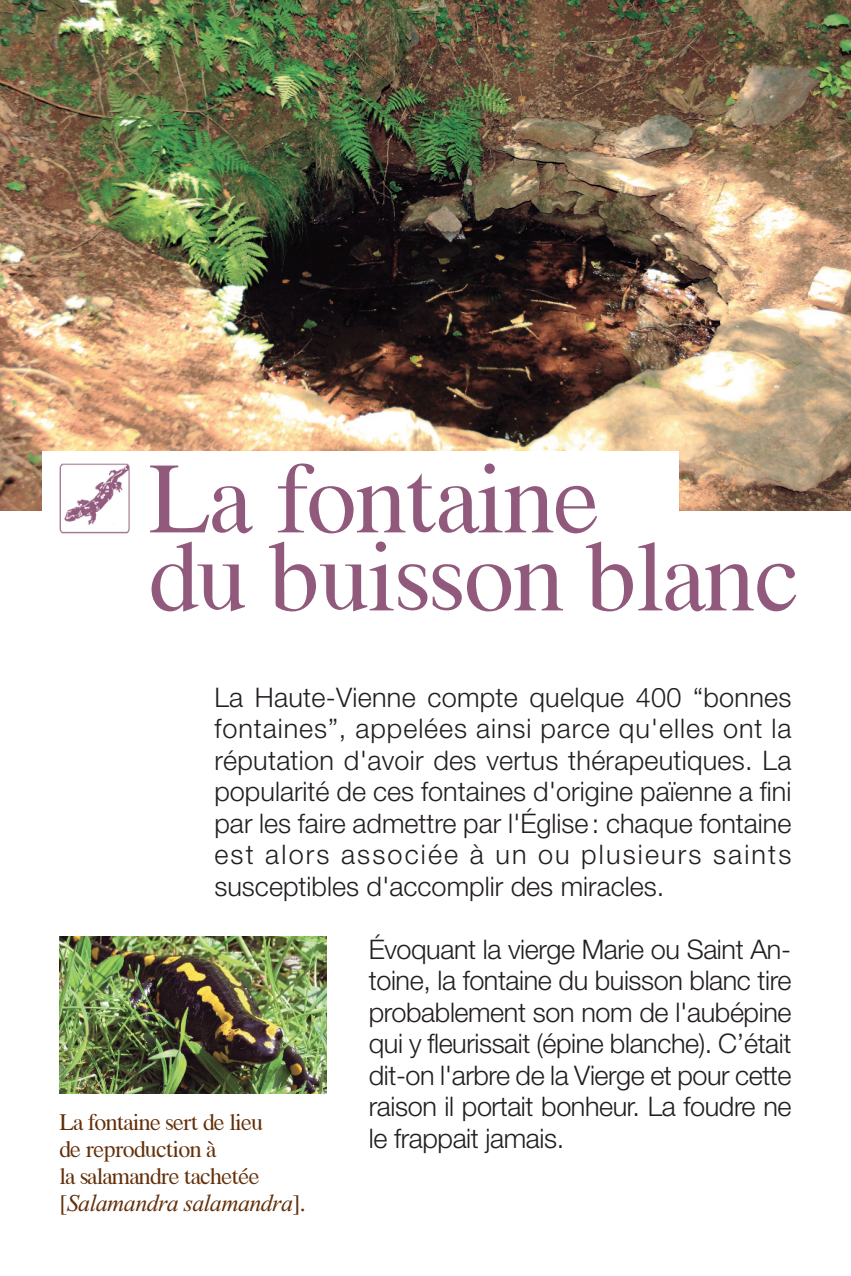
<style>
.page{position:relative;width:851px;height:1276px;background:#fff}
.page>*{position:absolute;margin:0;border:0;box-sizing:border-box;transform-origin:0 0}
.t1{font:102px/78px "Saratoga";letter-spacing:-.005em;color:#915a7d}
.t2{font:300 27px/31.5px "Helvetica Neue";letter-spacing:-.005em;color:#231f20;text-align:justify}
.t3{font:24px/27px "Saratoga";letter-spacing:-.025em;color:#632f09}
.t4{font:italic 24px "Times New Roman";letter-spacing:-.025em;color:#632f09}
.s1{font-family:"Saratoga";font-style:normal}
</style>
<div class="page">
<img style="left:0;top:0;width:850px;height:510px">
<div style="left:43px;top:451px;width:636px;height:121px;background:#fff"></div>
<img style="left:59px;top:464px;width:71px;height:69px">
<img style="left:60px;top:937px;width:267px;height:156px">
<hr style="left:850px;top:850px;width:1px;height:426px;background:#d992b1">
<h1 class="t1" style="left:149px;top:458px;width:652px">La fontaine<br>du buisson blanc</h1>
<p class="t2" style="left:214px;top:680px;width:578px">La Haute-Vienne compte quelque 400 “bonnes fontaines”, appelées ainsi parce qu'elles ont la réputation d'avoir des vertus thérapeutiques. La popularité de ces fontaines d'origine païenne a fini par les faire admettre par l'Église: chaque fontaine est alors associée à un ou plusieurs saints susceptibles d'accomplir des miracles.</p>
<p class="t2" style="left:369px;top:932px;width:424px">Évoquant la vierge Marie ou Saint An&shy;toine, la fontaine du buisson blanc tire probablement son nom de l'aubépine qui y fleurissait (épine blanche). C’était dit-on l'arbre de la Vierge et pour cette raison il portait bonheur. La foudre ne le frappait jamais.</p>
<p class="t3" style="left:60px;top:1108px;width:205px">La fontaine sert de lieu de reproduction à<br>la salamandre tachetée</p>
<p class="t4" style="left:60px;top:1188px;width:248px"><span class="s1">[</span>Salamandra salamandra<span class="s1">].</span></p>
</div>
